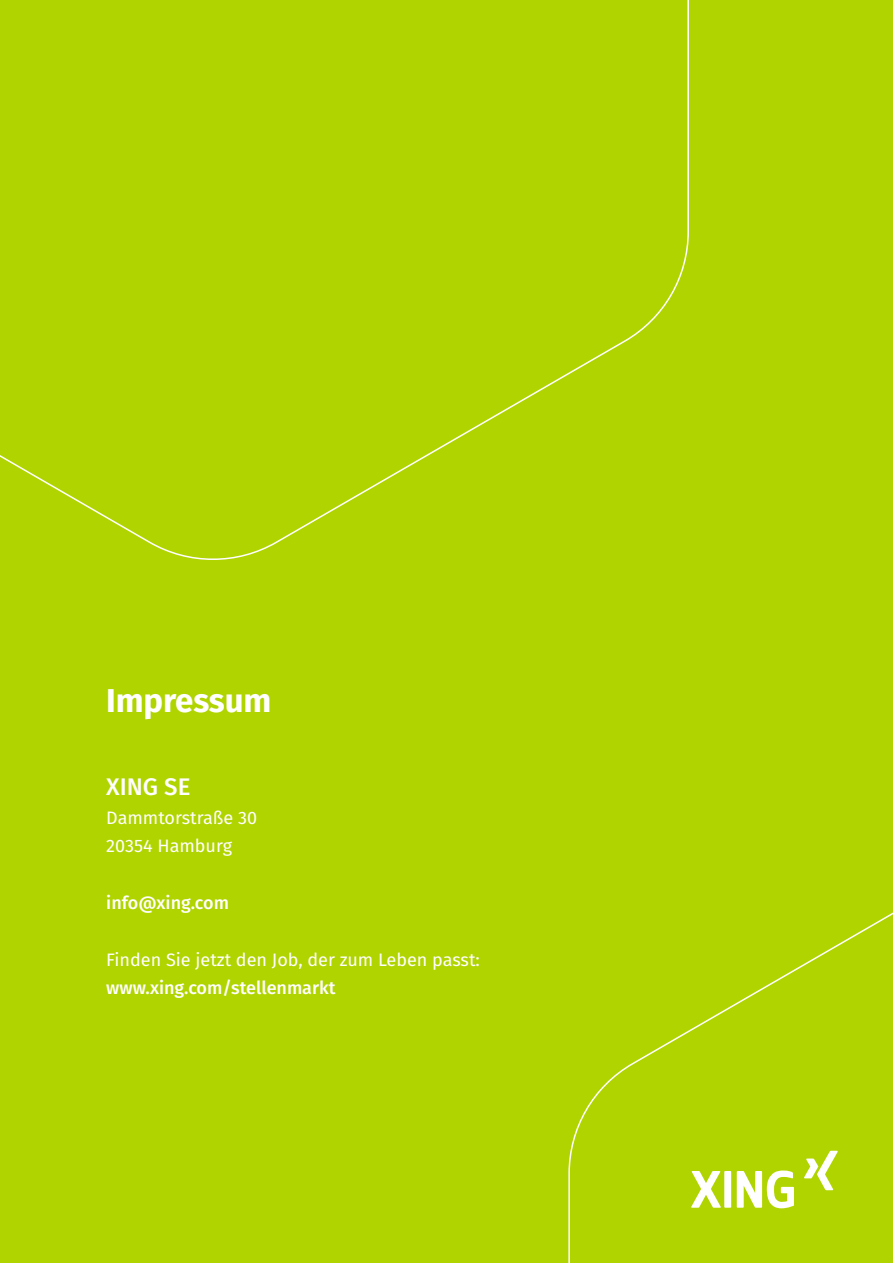
<style>
.page{position:relative;width:893px;height:1263px;background:#b0d400}
.page>*{position:absolute;margin:0;border:0;box-sizing:border-box;transform-origin:0 0}
.H1__Inhalt__22_26__b{font:700 33px "Fira Sans";letter-spacing:-.005em;color:#fff}
.Text_1_-_regular{font:500 24px "Fira Sans";color:#fff}
.Text_1_-_regular-2{font:18px/28.5px "Fira Sans";color:#fff}
.Text_1_-_regular-3{font:500 18px "Fira Sans";color:#fff}
.s1{font-weight:500}
</style>
<div class="page">
<svg style="left:0;top:0;width:689px;height:560px"></svg>
<svg style="left:568px;top:912px;width:325px;height:351px"></svg>
<p class="H1__Inhalt__22_26__b" style="left:106px;top:673px;width:167px">Impressum</p>
<p class="Text_1_-_regular" style="left:106px;top:767px;width:86px">XING SE</p>
<p class="Text_1_-_regular-2" style="left:106px;top:803px;width:152px">Dammtorstraße 30</p>
<p class="Text_1_-_regular-2" style="left:106px;top:831px;width:127px">20354 Hamburg</p>
<p class="Text_1_-_regular-3" style="left:106px;top:888px;width:124px">info@xing.com</p>
<p class="Text_1_-_regular-2" style="left:106px;top:945px;width:375px">Finden Sie jetzt den Job, der zum Leben passt: <span class="s1">www.xing.com/stellenmarkt</span></p>
</div>
